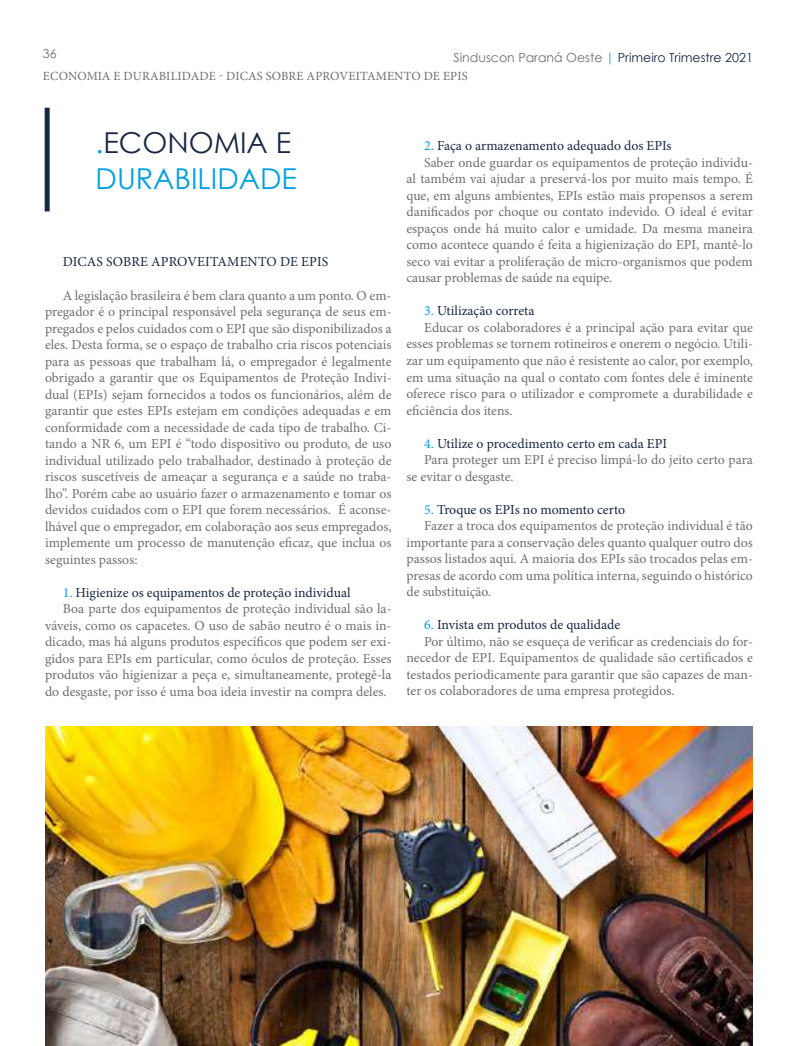
<style>
.page{position:relative;width:798px;height:1046px;background:#fff}
.page>*{position:absolute;margin:0;border:0;box-sizing:border-box;transform-origin:0 0}
.t1{font:28.75px/36.2px "Century Gothic";color:#009fe3}
.t2{font:13.75px/16.5px "Minion Pro";color:#706f6f;text-align:justify}
.t3{font:13.75px "Minion Pro";color:#172743}
.t4{font:12.5px "Minion Pro";letter-spacing:.01em;color:#706f6f}
.t5{font:12.5px "Century Gothic";color:#172743}
.t6{font:12.5px "Century Gothic";color:#706f6f}
.s1{color:#706f6f}
.s2{color:#1d9dd8}
.s3{color:#182743}
.s4{color:#009fe3}
</style>
<div class="page">
<img style="left:45px;top:726px;width:707px;height:319px">
<div style="left:45px;top:108px;width:5px;height:103px;background:#182743"></div>
<p class="t6" style="left:43px;top:45px;width:15px">36</p>
<p class="t5" style="left:453px;top:48px;width:301px"><span class="s1">Sinduscon Paraná Oeste</span> <span class="s2">|</span> Primeiro Trimestre 2021</p>
<p class="t4" style="left:43px;top:68px;width:426px">ECONOMIA E DURABILIDADE - DICAS SOBRE APROVEITAMENTO DE EPIS</p>
<h1 class="t1" style="left:96px;top:123px;width:203px">.<span class="s3">ECONOMIA E<br></span>DURABILIDADE</h1>
<p class="t3" style="left:424px;top:137px;width:249px"><span class="s4">2.</span> Faça o armazenamento adequado dos EPIs</p>
<p class="t2" style="left:424px;top:154px;width:330px">Saber onde guardar os equipamentos de proteção individu-</p>
<p class="t2" style="left:406px;top:171px;width:348px">al também vai ajudar a preservá-los por muito mais tempo. É</p>
<p class="t2" style="left:406px;top:187px;width:348px">que, em alguns ambientes, EPIs estão mais propensos a serem</p>
<p class="t2" style="left:406px;top:204px;width:348px">danificados por choque ou contato indevido. O ideal é evitar</p>
<p class="t2" style="left:406px;top:220px;width:348px">espaços onde há muito calor e umidade. Da mesma maneira</p>
<p class="t2" style="left:406px;top:237px;width:348px">como acontece quando é feita a higienização do EPI, mantê-lo</p>
<p class="t2" style="left:406px;top:253px;width:348px">seco vai evitar a proliferação de micro-organismos que podem</p>
<p class="t2" style="left:406px;top:270px;width:207px">causar problemas de saúde na equipe.</p>
<p class="t3" style="left:424px;top:302px;width:112px"><span class="s4">3.</span> Utilização correta</p>
<p class="t2" style="left:424px;top:319px;width:330px">Educar os colaboradores é a principal ação para evitar que</p>
<p class="t2" style="left:406px;top:336px;width:348px">esses problemas se tornem rotineiros e onerem o negócio. Utili-</p>
<p class="t2" style="left:406px;top:352px;width:348px">zar um equipamento que não é resistente ao calor, por exemplo,</p>
<p class="t2" style="left:406px;top:369px;width:348px">em uma situação na qual o contato com fontes dele é iminente</p>
<p class="t2" style="left:406px;top:385px;width:348px">oferece risco para o utilizador e compromete a durabilidade e</p>
<p class="t2" style="left:406px;top:402px;width:108px">eficiência dos itens.</p>
<p class="t3" style="left:424px;top:434px;width:244px"><span class="s4">4.</span> Utilize o procedimento certo em cada EPI</p>
<p class="t2" style="left:424px;top:451px;width:330px">Para proteger um EPI é preciso limpá-lo do jeito certo para</p>
<p class="t2" style="left:406px;top:468px;width:109px">se evitar o desgaste.</p>
<p class="t3" style="left:424px;top:500px;width:202px"><span class="s4">5.</span> Troque os EPIs no momento certo</p>
<p class="t2" style="left:424px;top:517px;width:330px">Fazer a troca dos equipamentos de proteção individual é tão</p>
<p class="t2" style="left:406px;top:534px;width:348px">importante para a conservação deles quanto qualquer outro dos</p>
<p class="t2" style="left:406px;top:550px;width:348px">passos listados aqui. A maioria dos EPIs são trocados pelas em-</p>
<p class="t2" style="left:406px;top:567px;width:348px">presas de acordo com uma política interna, seguindo o histórico</p>
<p class="t2" style="left:406px;top:583px;width:86px">de substituição.</p>
<p class="t3" style="left:424px;top:615px;width:198px"><span class="s4">6.</span> Invista em produtos de qualidade</p>
<p class="t2" style="left:424px;top:633px;width:330px">Por último, não se esqueça de verificar as credenciais do for-</p>
<p class="t2" style="left:406px;top:649px;width:348px">necedor de EPI. Equipamentos de qualidade são certificados e</p>
<p class="t2" style="left:406px;top:666px;width:348px">testados periodicamente para garantir que são capazes de man-</p>
<p class="t2" style="left:406px;top:682px;width:269px">ter os colaboradores de uma empresa protegidos.</p>
<p class="t3" style="left:63px;top:253px;width:267px">DICAS SOBRE APROVEITAMENTO DE EPIS</p>
<p class="t2" style="left:45px;top:287px;width:348px;text-indent:18px">A legislação brasileira é bem clara quanto a um ponto. O em&shy;pregador é o principal responsável pela segurança de seus em&shy;pregados e pelos cuidados com o EPI que são disponibilizados a eles. Desta forma, se o espaço de trabalho cria riscos potenciais para as pessoas que trabalham lá, o empregador é legalmente obrigado a garantir que os Equipamentos de Proteção Indivi&shy;dual (EPIs) sejam fornecidos a todos os funcionários, além de garantir que estes EPIs estejam em condições adequadas e em conformidade com a necessidade de cada tipo de trabalho. Ci&shy;tando a NR 6, um EPI é “todo dispositivo ou produto, de uso individual utilizado pelo trabalhador, destinado à proteção de riscos suscetíveis de ameaçar a segurança e a saúde no traba&shy;lho”. Porém cabe ao usuário fazer o armazenamento e tomar os devidos cuidados com o EPI que forem necessários. É aconse&shy;lhável que o empregador, em colaboração aos seus empregados, implemente um processo de manutenção eficaz, que inclua os seguintes passos:</p>
<p class="t3" style="left:63px;top:583px;width:289px"><span class="s4">1.</span> Higienize os equipamentos de proteção individual</p>
<p class="t2" style="left:63px;top:600px;width:330px">Boa parte dos equipamentos de proteção individual são la-</p>
<p class="t2" style="left:45px;top:617px;width:348px">váveis, como os capacetes. O uso de sabão neutro é o mais in-</p>
<p class="t2" style="left:45px;top:633px;width:348px">dicado, mas há alguns produtos específicos que podem ser exi-</p>
<p class="t2" style="left:45px;top:650px;width:348px">gidos para EPIs em particular, como óculos de proteção. Esses</p>
<p class="t2" style="left:45px;top:666px;width:348px">produtos vão higienizar a peça e, simultaneamente, protegê-la</p>
<p class="t2" style="left:45px;top:683px;width:343px">do desgaste, por isso é uma boa ideia investir na compra deles.</p>
</div>
